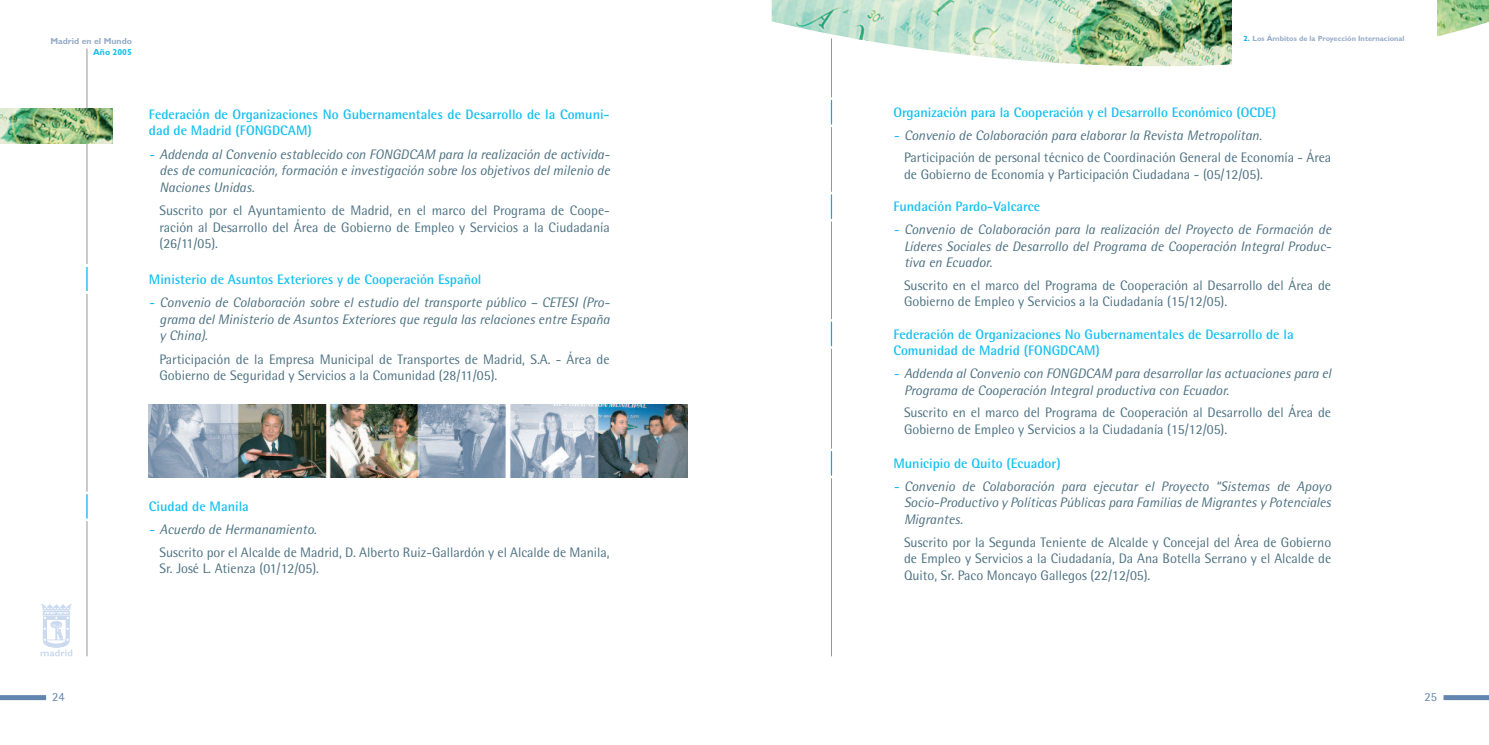
<style>
.page{position:relative;width:1489px;height:745px;background:#fff}
.page>*{position:absolute;margin:0;border:0;box-sizing:border-box;transform-origin:0 0}
.t1{font:13.75px/16.5px "Rotis Semi Sans";color:#4d7182}
.t2{font:italic 13.75px/16.5px "Rotis Semi Sans";color:#4d7182}
.t3{font:700 13.75px/16.5px "Rotis Semi Sans";color:#15c0f2}
.t4{font:12.5px "Rotis Semi Sans";color:#6386ae}
.t5{font:700 8.75px "Gill Sans";color:#96acc9}
.t6{font:700 8.75px "Gill Sans";color:#15c0f2}
.t7{font:700 7.5px "Gill Sans";color:#96acc9}
.s1{color:#00aeef}
.s2{font-style:italic;color:#00aeef}
.s3{font-style:italic}
</style>
<div class="page">
<img style="left:149px;top:404px;width:538px;height:73px">
<img style="left:771px;top:0;width:717px;height:66px">
<div style="left:1231px;top:0;width:205px;height:69px;background:#fff"></div>
<svg style="left:0;top:695px;width:46px;height:4px"></svg>
<svg style="left:40px;top:604px;width:32px;height:52px"></svg>
<svg style="left:1443px;top:695px;width:45px;height:4px"></svg>
<hr style="left:87px;top:48px;width:1px;height:608px;background:#939598">
<hr style="left:831px;top:38px;width:1px;height:618px;background:#939598">
<img style="left:0;top:108px;width:113px;height:36px">
<div style="left:84px;top:264px;width:6px;height:29px;border:2px solid #fff"></div>
<div style="left:84px;top:491px;width:6px;height:30px;border:2px solid #fff"></div>
<div style="left:828px;top:448px;width:6px;height:30px;border:2px solid #fff"></div>
<div style="left:828px;top:319px;width:6px;height:29px;border:2px solid #fff"></div>
<div style="left:828px;top:192px;width:6px;height:29px;border:2px solid #fff"></div>
<div style="left:828px;top:97px;width:6px;height:30px;border:2px solid #fff"></div>
<p class="t5" style="left:50px;top:36px;width:83px">Madrid en el Mundo</p>
<p class="t6" style="left:93px;top:47px;width:40px">Año 2005</p>
<p class="t3" style="left:149px;top:105px;width:462px">Federación de Organizaciones No Gubernamentales de Desarrollo de la Comuni&shy;dad de Madrid (FONGDCAM)</p>
<p class="t2" style="left:159px;top:145px;width:452px;text-indent:-11px"><span class="s1">-</span> Addenda al Convenio establecido con FONGDCAM para la realización de activida&shy;des de comunicación, formación e investigación sobre los objetivos del milenio de<br>Naciones Unidas.</p>
<p class="t1" style="left:159px;top:202px;width:452px;text-align:justify">Suscrito por el Ayuntamiento de Madrid, en el marco del Programa de Coope&shy;ración al Desarrollo del Área de Gobierno de Empleo y Servicios a la Ciudadanía (26/11/05).</p>
<p class="t3" style="left:149px;top:270px;width:334px">Ministerio de Asuntos Exteriores y de Cooperación Español</p>
<p class="t2" style="left:159px;top:294px;width:452px;text-indent:-11px"><span class="s1">-</span> Convenio de Colaboración sobre el estudio del transporte público – CETESI (Pro&shy;grama del Ministerio de Asuntos Exteriores que regula las relaciones entre España y China).</p>
<p class="t1" style="left:159px;top:350px;width:451px">Participación de la Empresa Municipal de Transportes de Madrid, S.A. - Área de<br>Gobierno de Seguridad y Servicios a la Comunidad (28/11/05).</p>
<p class="t3" style="left:149px;top:498px;width:101px">Ciudad de Manila</p>
<p class="t1" style="left:159px;top:517px;width:451px;line-height:22.8px;text-indent:-11px"><span class="s2">-</span> <span class="s3">Acuerdo de Hermanamiento.<br></span>Suscrito por el Alcalde de Madrid, D. Alberto Ruiz-Gallardón y el Alcalde de Manila,</p>
<p class="t1" style="left:159px;top:560px;width:161px">Sr. José L. Atienza (01/12/05).</p>
<p class="t7" style="left:1243px;top:34px;width:162px"><span class="s1">2.</span> Los Ámbitos de la Proyección Internacional</p>
<p class="t3" style="left:893px;top:104px;width:384px">Organización para la Cooperación y el Desarrollo Económico (OCDE)</p>
<p class="t1" style="left:904px;top:123px;width:428px;line-height:22.8px;text-indent:-11px"><span class="s2">-</span> <span class="s3">Convenio de Colaboración para elaborar la Revista Metropolitan.<br></span>Participación de personal técnico de Coordinación General de Economía - Área</p>
<p class="t1" style="left:904px;top:166px;width:360px">de Gobierno de Economía y Participación Ciudadana - (05/12/05).</p>
<p class="t3" style="left:893px;top:198px;width:148px">Fundación Pardo-Valcarce</p>
<p class="t2" style="left:904px;top:221px;width:428px;text-indent:-11px"><span class="s1">-</span> Convenio de Colaboración para la realización del Proyecto de Formación de<br>Líderes Sociales de Desarrollo del Programa de Cooperación Integral Produc&shy;tiva en Ecuador.</p>
<p class="t1" style="left:904px;top:276px;width:428px">Suscrito en el marco del Programa de Cooperación al Desarrollo del Área de<br>Gobierno de Empleo y Servicios a la Ciudadanía (15/12/05).</p>
<p class="t3" style="left:893px;top:325px;width:402px">Federación de Organizaciones No Gubernamentales de Desarrollo de la<br>Comunidad de Madrid (FONGDCAM)</p>
<p class="t2" style="left:904px;top:364px;width:428px;text-indent:-11px"><span class="s1">-</span> Addenda al Convenio con FONGDCAM para desarrollar las actuaciones para el<br>Programa de Cooperación Integral productiva con Ecuador.</p>
<p class="t1" style="left:904px;top:404px;width:428px">Suscrito en el marco del Programa de Cooperación al Desarrollo del Área de<br>Gobierno de Empleo y Servicios a la Ciudadanía (15/12/05).</p>
<p class="t3" style="left:893px;top:454px;width:169px">Municipio de Quito (Ecuador)</p>
<p class="t2" style="left:904px;top:477px;width:428px;text-align:justify;text-indent:-11px"><span class="s1">-</span> Convenio de Colaboración para ejecutar el Proyecto “Sistemas de Apoyo Socio-Productivo y Políticas Públicas para Familias de Migrantes y Potenciales Migrantes.</p>
<p class="t1" style="left:904px;top:533px;width:429px;text-align:justify">Suscrito por la Segunda Teniente de Alcalde y Concejal del Área de Gobierno de Empleo y Servicios a la Ciudadanía, Da Ana Botella Serrano y el Alcalde de Quito, Sr. Paco Moncayo Gallegos (22/12/05).</p>
<p class="t4" style="left:52px;top:689px;width:14px">24</p>
<p class="t4" style="left:1424px;top:689px;width:14px">25</p>
</div>
